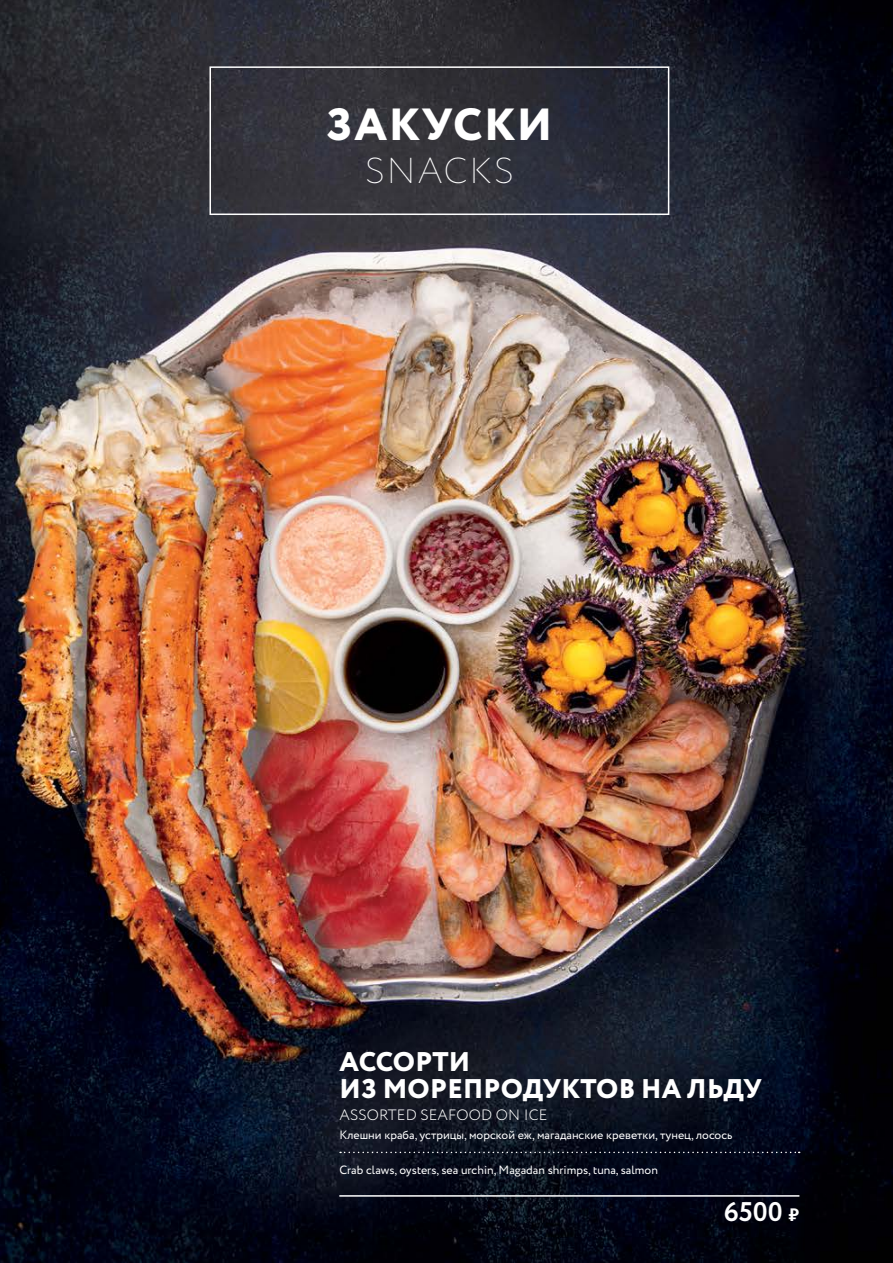
<style>
.page{position:relative;width:893px;height:1263px;background:#fff}
.page>*{position:absolute;margin:0;border:0;box-sizing:border-box;transform-origin:0 0}
.t1{font:800 45px "Circe";letter-spacing:.035em;color:#fff}
.t2{font:200 36px "Circe";letter-spacing:.06em;color:#fff}
.t3{font:800 27px/27px "Circe";letter-spacing:.01em;color:#fff}
.t4{font:700 27px "Circe";color:#fff}
.t5{font:300 15px "Circe";letter-spacing:.01em;color:#fff}
.t6{font:12px "Circe";color:#fff}
.s1{font-family:"PT Rouble Sans";font-weight:400;font-size:18px}
</style>
<div class="page">
<img style="left:0;top:0;width:893px;height:1263px">
<div style="left:209px;top:66px;width:460px;height:149px;border:2px solid #fff"></div>
<svg style="left:340px;top:1152px;width:460px;height:1px"></svg>
<hr style="left:339px;top:1195px;width:460px;height:2px;background:#fff">
<h1 class="t1" style="left:326px;top:94px;width:228px">ЗАКУСКИ</h1>
<h2 class="t2" style="left:365px;top:147px;width:150px">SNACKS</h2>
<h3 class="t3" style="left:339px;top:1050px;width:424px">АССОРТИ<br>ИЗ МОРЕПРОДУКТОВ НА ЛЬДУ</h3>
<p class="t5" style="left:339px;top:1105px;width:210px">ASSORTED SEAFOOD ON ICE</p>
<p class="t6" style="left:339px;top:1127px;width:395px">Клешни краба, устрицы, морской еж, магаданские креветки, тунец, лосось</p>
<p class="t6" style="left:339px;top:1162px;width:320px">Сrab claws, oysters, sea urchin, Magadan shrimps, tuna, salmon</p>
<h3 class="t4" style="left:724px;top:1193px;width:77px">6500 <span class="s1">Й</span></h3>
</div>
